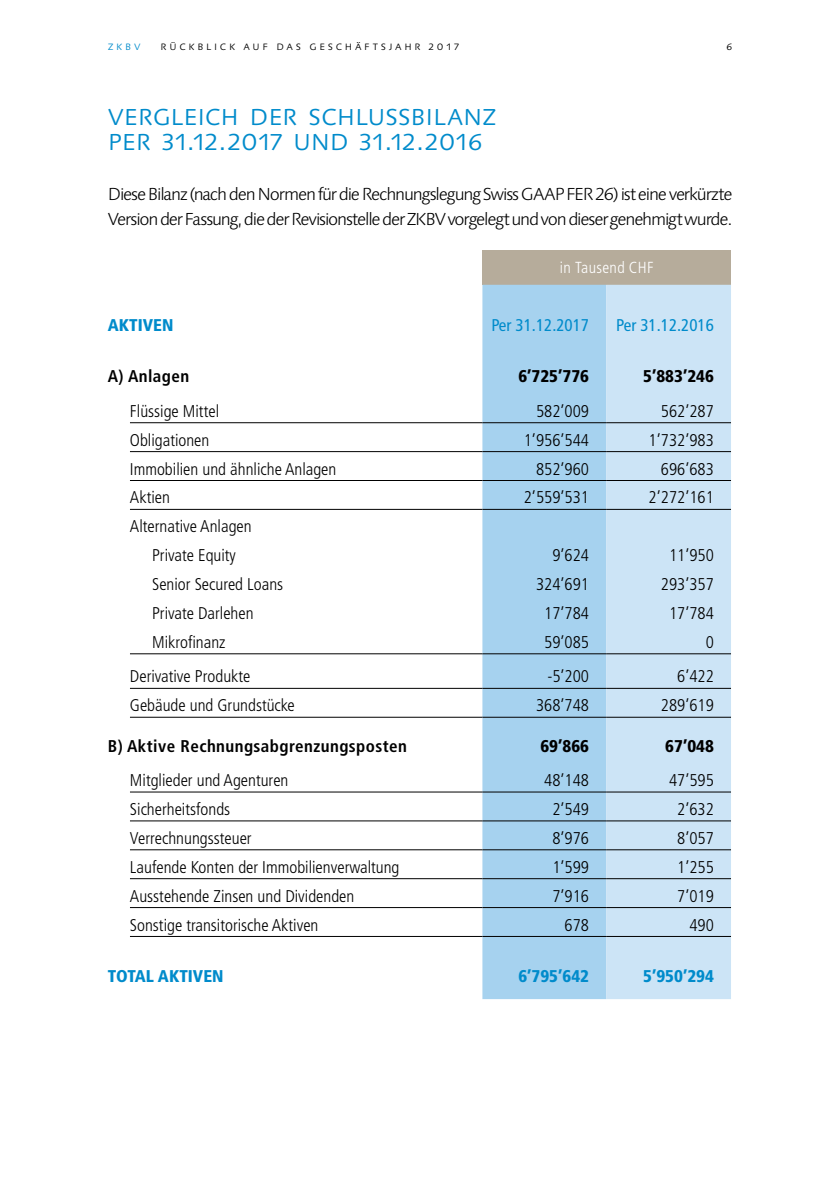
<style>
.page{position:relative;width:840px;height:1191px;background:#fff}
.page>*{position:absolute;margin:0;border:0;box-sizing:border-box;transform-origin:0 0}
.Titre_niv_01{font:300 30px/25px "Linotype Syntax SC";letter-spacing:-.005em;color:#008bcb}
.Texte{font:300 17.4px/25px "Linotype Syntax";letter-spacing:-.07em;color:#000}
.intitulé{font:300 condensed 17px "Frutiger LT Std";color:#000}
.chiffres{font:300 condensed 17px "Frutiger LT Std";color:#000}
.Sous-titre_A{font:700 condensed 17px "Frutiger LT Std";letter-spacing:.025em;color:#000}
.chiffres_total{font:900 condensed 17px "Frutiger LT Std";color:#000}
.Dates{font:condensed 17px "Frutiger LT Std";color:#008bcb}
.titre_bleu{font:900 condensed 17px "Frutiger LT Std";color:#008bcb}
.Total_final{font:900 condensed 17px "Frutiger LT Std";color:#008bcb}
.Miliers_de_CHF{font:300 condensed 16px "Frutiger LT Std";letter-spacing:.02em;color:#fff}
.t1{font:300 12px "Linotype Syntax SC";letter-spacing:.225em;color:#000}
.t2{font:300 12px "Linotype Syntax SC";color:#008bcb}
</style>
<div class="page">
<div style="left:482px;top:250px;width:248px;height:35px;background:#b6ac9b"></div>
<div style="left:482px;top:285px;width:123px;height:714px;background:#a6d2ef"></div>
<div style="left:605px;top:285px;width:125px;height:714px;background:#cce4f6"></div>
<hr style="left:130px;top:422px;width:352px;height:1px;background:#000">
<hr style="left:482px;top:422px;width:123px;height:1px;background:#000">
<hr style="left:605px;top:422px;width:125px;height:1px;background:#000">
<hr style="left:130px;top:451px;width:352px;height:1px;background:#000">
<hr style="left:482px;top:451px;width:123px;height:1px;background:#000">
<hr style="left:605px;top:451px;width:125px;height:1px;background:#000">
<hr style="left:130px;top:480px;width:352px;height:1px;background:#000">
<hr style="left:482px;top:480px;width:123px;height:1px;background:#000">
<hr style="left:605px;top:480px;width:125px;height:1px;background:#000">
<hr style="left:130px;top:509px;width:352px;height:1px;background:#000">
<hr style="left:482px;top:509px;width:123px;height:1px;background:#000">
<hr style="left:605px;top:509px;width:125px;height:1px;background:#000">
<hr style="left:130px;top:653px;width:352px;height:1px;background:#000">
<hr style="left:482px;top:653px;width:123px;height:1px;background:#000">
<hr style="left:605px;top:653px;width:125px;height:1px;background:#000">
<hr style="left:130px;top:688px;width:352px;height:1px;background:#000">
<hr style="left:482px;top:688px;width:123px;height:1px;background:#000">
<hr style="left:605px;top:688px;width:125px;height:1px;background:#000">
<hr style="left:130px;top:717px;width:352px;height:1px;background:#000">
<hr style="left:482px;top:717px;width:123px;height:1px;background:#000">
<hr style="left:605px;top:717px;width:125px;height:1px;background:#000">
<hr style="left:130px;top:791px;width:352px;height:1px;background:#000">
<hr style="left:482px;top:791px;width:123px;height:1px;background:#000">
<hr style="left:605px;top:791px;width:125px;height:1px;background:#000">
<hr style="left:130px;top:820px;width:352px;height:1px;background:#000">
<hr style="left:482px;top:820px;width:123px;height:1px;background:#000">
<hr style="left:605px;top:820px;width:125px;height:1px;background:#000">
<hr style="left:130px;top:849px;width:352px;height:1px;background:#000">
<hr style="left:482px;top:849px;width:123px;height:1px;background:#000">
<hr style="left:605px;top:849px;width:125px;height:1px;background:#000">
<hr style="left:130px;top:878px;width:352px;height:1px;background:#000">
<hr style="left:482px;top:878px;width:123px;height:1px;background:#000">
<hr style="left:605px;top:878px;width:125px;height:1px;background:#000">
<hr style="left:130px;top:907px;width:352px;height:1px;background:#000">
<hr style="left:482px;top:907px;width:123px;height:1px;background:#000">
<hr style="left:605px;top:907px;width:125px;height:1px;background:#000">
<hr style="left:130px;top:936px;width:352px;height:1px;background:#000">
<hr style="left:482px;top:936px;width:123px;height:1px;background:#000">
<hr style="left:605px;top:936px;width:125px;height:1px;background:#000">
<p class="t2" style="left:108px;top:38px;width:34px">zkbv</p>
<p class="t1" style="left:160px;top:38px;width:300px">rückblick auf das geschäftsjahr 2017</p>
<p class="t1" style="left:726px;top:38px;width:7px">6</p>
<p class="Titre_niv_01" style="left:108px;top:102px;width:390px">vergleich der schlussbilanz per 31.12.2017 und 31.12.2016</p>
<p class="Texte" style="left:108px;top:182px;width:625px">Diese Bilanz (nach den Normen für die Rechnungslegung Swiss GAAP FER 26) ist eine verkürzte<br>Version der Fassung, die der Revisionstelle der ZKBV vorgelegt und von dieser genehmigt wurde.</p>
<p class="Miliers_de_CHF" style="left:559px;top:259px;width:95px">in Tausend CHF</p>
<p class="titre_bleu" style="left:108px;top:314px;width:67px">AKTIVEN</p>
<p class="Dates" style="left:491px;top:315px;width:99px">Per 31.12.2017</p>
<p class="Dates" style="left:616px;top:315px;width:99px">Per 31.12.2016</p>
<p class="Sous-titre_A" style="left:108px;top:366px;width:83px">A) Anlagen</p>
<p class="chiffres_total" style="left:518px;top:366px;width:72px">6’725’776</p>
<p class="chiffres_total" style="left:642px;top:366px;width:72px">5’883’246</p>
<p class="intitulé" style="left:130px;top:401px;width:91px">Flüssige Mittel</p>
<p class="chiffres" style="left:535px;top:401px;width:55px">582’009</p>
<p class="chiffres" style="left:660px;top:401px;width:55px">562’287</p>
<p class="intitulé" style="left:130px;top:430px;width:81px">Obligationen</p>
<p class="chiffres" style="left:523px;top:430px;width:67px">1’956’544</p>
<p class="chiffres" style="left:648px;top:430px;width:67px">1’732’983</p>
<p class="intitulé" style="left:130px;top:459px;width:208px">Immobilien und ähnliche Anlagen</p>
<p class="chiffres" style="left:535px;top:459px;width:55px">852’960</p>
<p class="chiffres" style="left:660px;top:459px;width:55px">696’683</p>
<p class="intitulé" style="left:130px;top:488px;width:42px">Aktien</p>
<p class="chiffres" style="left:523px;top:488px;width:67px">2’559’531</p>
<p class="chiffres" style="left:648px;top:488px;width:67px">2’272’161</p>
<p class="intitulé" style="left:130px;top:517px;width:123px">Alternative Anlagen</p>
<p class="intitulé" style="left:152px;top:546px;width:85px">Private Equity</p>
<p class="chiffres" style="left:552px;top:546px;width:38px">9’624</p>
<p class="chiffres" style="left:668px;top:546px;width:46px">11’950</p>
<p class="intitulé" style="left:152px;top:574px;width:132px">Senior Secured Loans</p>
<p class="chiffres" style="left:535px;top:574px;width:55px">324’691</p>
<p class="chiffres" style="left:660px;top:574px;width:55px">293’357</p>
<p class="intitulé" style="left:152px;top:603px;width:103px">Private Darlehen</p>
<p class="chiffres" style="left:544px;top:603px;width:46px">17’784</p>
<p class="chiffres" style="left:668px;top:603px;width:46px">17’784</p>
<p class="intitulé" style="left:152px;top:632px;width:75px">Mikrofinanz</p>
<p class="chiffres" style="left:544px;top:632px;width:46px">59’085</p>
<p class="chiffres" style="left:705px;top:632px;width:10px">0</p>
<p class="intitulé" style="left:130px;top:667px;width:122px">Derivative Produkte</p>
<p class="chiffres" style="left:547px;top:667px;width:43px">-5’200</p>
<p class="chiffres" style="left:676px;top:667px;width:38px">6’422</p>
<p class="intitulé" style="left:130px;top:696px;width:166px">Gebäude und Grundstücke</p>
<p class="chiffres" style="left:535px;top:696px;width:55px">368’748</p>
<p class="chiffres" style="left:660px;top:696px;width:55px">289’619</p>
<p class="Sous-titre_A" style="left:108px;top:735px;width:300px">B) Aktive Rechnungsabgrenzungsposten</p>
<p class="chiffres_total" style="left:540px;top:735px;width:50px">69’866</p>
<p class="chiffres_total" style="left:665px;top:735px;width:50px">67’048</p>
<p class="intitulé" style="left:130px;top:770px;width:160px">Mitglieder und Agenturen</p>
<p class="chiffres" style="left:544px;top:770px;width:46px">48’148</p>
<p class="chiffres" style="left:668px;top:770px;width:46px">47’595</p>
<p class="intitulé" style="left:130px;top:799px;width:102px">Sicherheitsfonds</p>
<p class="chiffres" style="left:552px;top:799px;width:38px">2’549</p>
<p class="chiffres" style="left:676px;top:799px;width:38px">2’632</p>
<p class="intitulé" style="left:130px;top:828px;width:123px">Verrechnungssteuer</p>
<p class="chiffres" style="left:552px;top:828px;width:38px">8’976</p>
<p class="chiffres" style="left:676px;top:828px;width:38px">8’057</p>
<p class="intitulé" style="left:130px;top:857px;width:271px">Laufende Konten der Immobilienverwaltung</p>
<p class="chiffres" style="left:552px;top:857px;width:38px">1’599</p>
<p class="chiffres" style="left:676px;top:857px;width:38px">1’255</p>
<p class="intitulé" style="left:130px;top:886px;width:226px">Ausstehende Zinsen und Dividenden</p>
<p class="chiffres" style="left:552px;top:886px;width:38px">7’916</p>
<p class="chiffres" style="left:676px;top:886px;width:38px">7’019</p>
<p class="intitulé" style="left:130px;top:915px;width:190px">Sonstige transitorische Aktiven</p>
<p class="chiffres" style="left:564px;top:915px;width:26px">678</p>
<p class="chiffres" style="left:689px;top:915px;width:26px">490</p>
<p class="titre_bleu" style="left:108px;top:966px;width:117px">TOTAL AKTIVEN</p>
<p class="Total_final" style="left:518px;top:966px;width:72px">6’795’642</p>
<p class="Total_final" style="left:642px;top:966px;width:72px">5’950’294</p>
</div>
